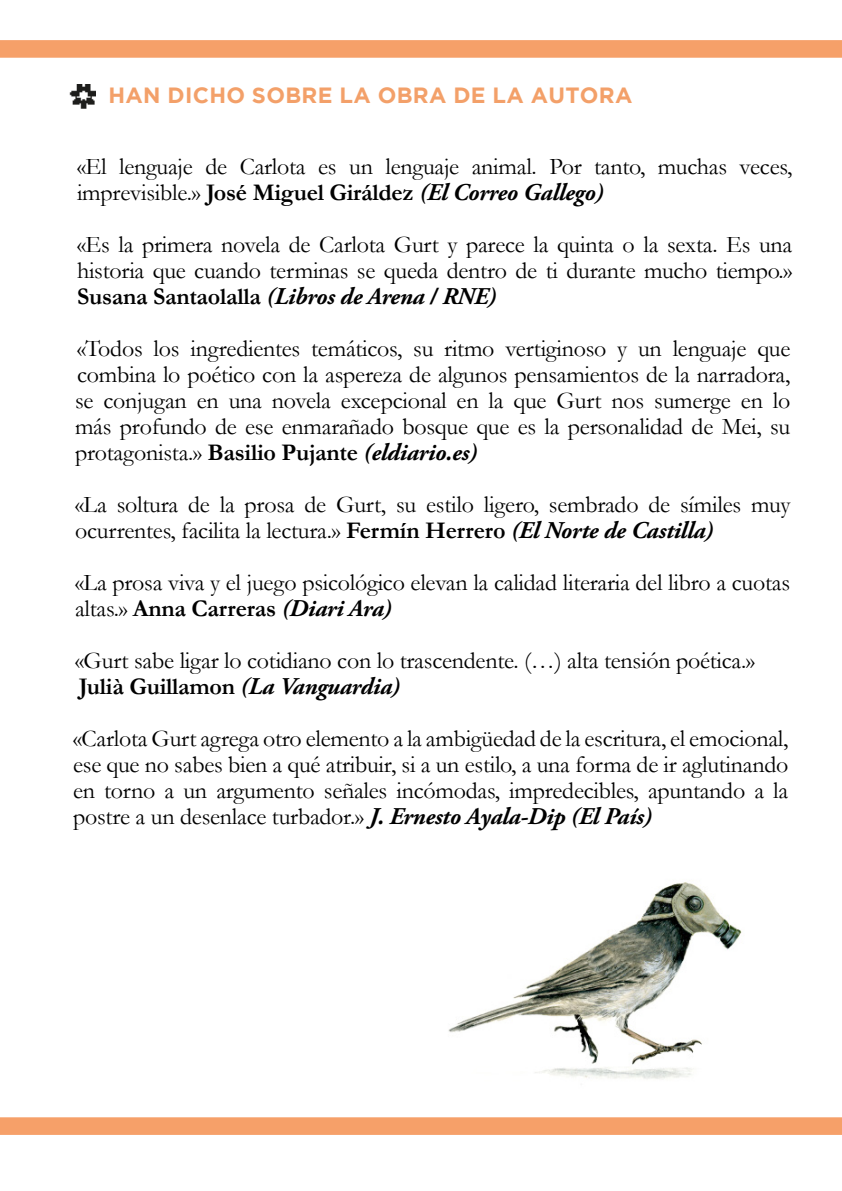
<style>
.page{position:relative;width:842px;height:1191px;background:#fff}
.page>*{position:absolute;margin:0;border:0;box-sizing:border-box;transform-origin:0 0}
.t1{font:24px/26px "Garamond";letter-spacing:-.01em;color:#000}
.t2{font:700 24px "Garamond";letter-spacing:-.01em;color:#000}
.t3{font:700 22px "Gotham";letter-spacing:.015em;color:#f3a069}
.s1{font-weight:700}
.s2{font-family:"Adobe Garamond Pro";font-weight:700;font-style:italic}
.s3{font-family:"Adobe Garamond Pro";font-style:italic}
</style>
<div class="page">
<div style="left:1px;top:1118px;width:841px;height:15px;background:#f6a069"></div>
<div style="left:0;top:1117px;width:842px;height:17px;border:2px solid #f6a069"></div>
<div style="left:1px;top:41px;width:840px;height:16px;background:#f6a069"></div>
<div style="left:0;top:40px;width:842px;height:18px;border:2px solid #f6a069"></div>
<img style="left:69px;top:84px;width:26px;height:25px">
<img style="left:448px;top:882px;width:294px;height:197px">
<p class="t3" style="left:109px;top:82px;width:525px">HAN DICHO SOBRE LA OBRA DE LA AUTORA</p>
<p class="t1" style="left:77px;top:153px;width:717px">«El lenguaje de Carlota es un lenguaje animal. Por tanto, muchas veces, imprevisible.» <span class="s1">José Miguel Giráldez</span> <span class="s2">(El Correo Gallego)</span></p>
<p class="t1" style="left:77px;top:231px;width:717px;text-align:justify">«Es la primera novela de Carlota Gurt y parece la quinta o la sexta. Es una historia que cuando terminas se queda dentro de ti durante mucho tiempo.» <span class="s1">Susana Santaolalla</span> <span class="s2">(Libros de Arena / RNE)</span></p>
<p class="t1" style="left:75px;top:335px;width:717px;text-align:justify">«Todos los ingredientes temáticos, su ritmo vertiginoso y un lenguaje que combina lo poético con la aspereza de algunos pensamientos de la narradora, se conjugan en una novela excepcional en la que Gurt nos sumerge en lo más profundo de ese enmarañado bosque que es la personalidad de Mei, su protagonista.» <span class="s1">Basilio Pujante</span> <span class="s2">(eldiario.es)</span></p>
<p class="t1" style="left:75px;top:491px;width:717px">«La soltura de la prosa de Gurt, su estilo ligero, sembrado de símiles muy ocurrentes, facilita la lectura.» <span class="s1">Fermín Herrero</span> <span class="s2">(El Norte de Castilla)</span></p>
<p class="t1" style="left:75px;top:569px;width:717px">«La prosa viva y el juego psicológico elevan la calidad literaria del libro a cuotas altas.» <span class="s1">Anna Carreras</span> <span class="s2">(Diari Ara)</span></p>
<p class="t1" style="left:75px;top:647px;width:681px">«Gurt sabe ligar lo cotidiano con lo trascendente. (…) alta tensión poética.»</p>
<p class="t2" style="left:79px;top:670px;width:323px">Julià Guillamon <span class="s3">(La Vanguardia)</span></p>
<p class="t1" style="left:73px;top:725px;width:717px;text-align:justify">«Carlota Gurt agrega otro elemento a la ambigüedad de la escritura, el emocional, ese que no sabes bien a qué atribuir, si a un estilo, a una forma de ir aglutinando en torno a un argumento señales incómodas, impredecibles, apuntando a la postre a un desenlace turbador.» <span class="s2">J. Ernesto Ayala-Dip (El País)</span></p>
</div>
